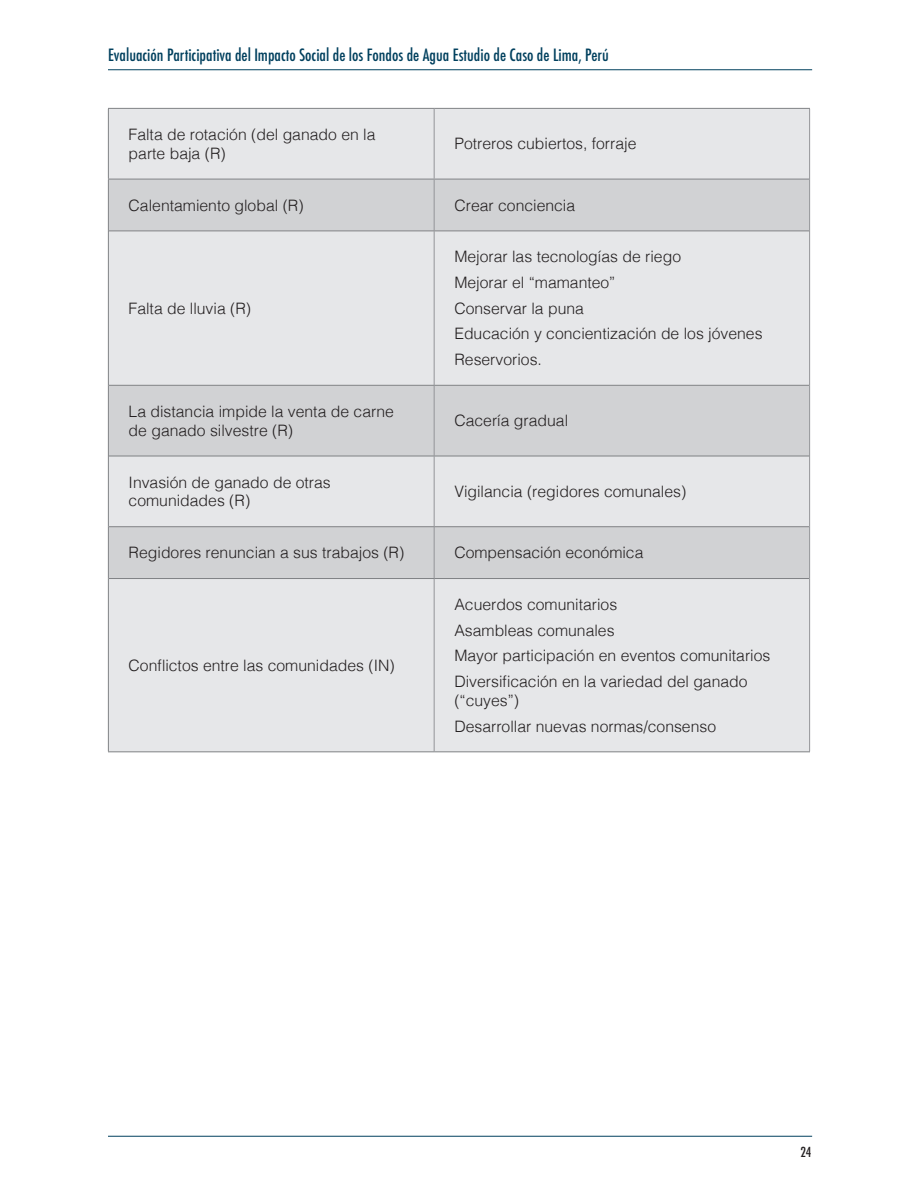
<style>
.page{position:relative;width:918px;height:1188px;background:#fff}
.page>*{position:absolute;margin:0;border:0;box-sizing:border-box;transform-origin:0 0}
.t1{font:500 condensed 16.5px "Futura";color:#00405e}
.Table_text{font:300 15.75px/18.9px "Helvetica";color:#231f20}
.t2{font:500 condensed 13.5px "Futura";color:#231f20}
</style>
<div class="page">
<hr style="left:108px;top:69px;width:704px;height:1px;background:#00405e">
<hr style="left:108px;top:1136px;width:704px;height:1px;background:#00405e">
<div style="left:109px;top:109px;width:700px;height:642px;background:#e6e7e9"></div>
<svg style="left:109px;top:180px;width:700px;height:398px;background:#dcdddf"></svg>
<hr style="left:108px;top:108px;width:326px;height:1px;background:#808285">
<hr style="left:434px;top:108px;width:376px;height:1px;background:#808285">
<hr style="left:108px;top:179px;width:326px;height:1px;background:#808285">
<hr style="left:434px;top:179px;width:375px;height:1px;background:#808285">
<hr style="left:108px;top:109px;width:1px;height:70px;background:#808285">
<hr style="left:434px;top:109px;width:1px;height:70px;background:#939598">
<hr style="left:809px;top:109px;width:1px;height:70px;background:#939598">
<hr style="left:434px;top:179px;width:1px;height:52px;background:#939598">
<hr style="left:809px;top:179px;width:1px;height:52px;background:#939598">
<hr style="left:434px;top:231px;width:1px;height:154px;background:#939598">
<hr style="left:809px;top:231px;width:1px;height:154px;background:#939598">
<hr style="left:434px;top:386px;width:1px;height:70px;background:#939598">
<hr style="left:809px;top:385px;width:1px;height:71px;background:#939598">
<hr style="left:434px;top:456px;width:1px;height:70px;background:#939598">
<hr style="left:809px;top:456px;width:1px;height:71px;background:#939598">
<hr style="left:434px;top:527px;width:1px;height:51px;background:#939598">
<hr style="left:809px;top:527px;width:1px;height:52px;background:#939598">
<hr style="left:434px;top:579px;width:1px;height:172px;background:#939598">
<hr style="left:809px;top:579px;width:1px;height:172px;background:#939598">
<hr style="left:108px;top:179px;width:1px;height:52px;background:#808285">
<hr style="left:108px;top:231px;width:1px;height:154px;background:#808285">
<hr style="left:108px;top:385px;width:1px;height:71px;background:#808285">
<hr style="left:108px;top:456px;width:1px;height:71px;background:#808285">
<hr style="left:108px;top:527px;width:1px;height:52px;background:#808285">
<hr style="left:108px;top:579px;width:1px;height:172px;background:#808285">
<hr style="left:109px;top:231px;width:325px;height:1px;background:#808285">
<hr style="left:434px;top:231px;width:375px;height:1px;background:#808285">
<hr style="left:109px;top:385px;width:325px;height:1px;background:#808285">
<hr style="left:434px;top:385px;width:375px;height:1px;background:#808285">
<hr style="left:109px;top:456px;width:325px;height:1px;background:#808285">
<hr style="left:434px;top:456px;width:375px;height:1px;background:#808285">
<hr style="left:109px;top:526px;width:325px;height:1px;background:#808285">
<hr style="left:434px;top:526px;width:375px;height:1px;background:#808285">
<hr style="left:109px;top:578px;width:325px;height:1px;background:#808285">
<hr style="left:434px;top:578px;width:375px;height:1px;background:#808285">
<hr style="left:108px;top:751px;width:326px;height:1px;background:#808285">
<hr style="left:434px;top:751px;width:376px;height:1px;background:#808285">
<p class="t1" style="left:108px;top:45px;width:502px">Evaluación Participativa del Impacto Social de los Fondos de Agua Estudio de Caso de Lima, Perú</p>
<p class="Table_text" style="left:129px;top:124px;width:248px">Falta de rotación (del ganado en la parte baja (R)</p>
<p class="Table_text" style="left:454px;top:133px;width:184px">Potreros cubiertos, forraje</p>
<p class="Table_text" style="left:129px;top:194px;width:177px">Calentamiento global (R)</p>
<p class="Table_text" style="left:454px;top:194px;width:122px">Crear conciencia</p>
<p class="Table_text" style="left:129px;top:298px;width:124px">Falta de lluvia (R)</p>
<p class="Table_text" style="left:454px;top:246px;width:228px">Mejorar las tecnologías de riego</p>
<p class="Table_text" style="left:454px;top:272px;width:163px">Mejorar el “mamanteo”</p>
<p class="Table_text" style="left:454px;top:298px;width:131px">Conservar la puna</p>
<p class="Table_text" style="left:454px;top:323px;width:310px">Educación y concientización de los jóvenes</p>
<p class="Table_text" style="left:454px;top:349px;width:89px">Reservorios.</p>
<p class="Table_text" style="left:129px;top:401px;width:267px">La distancia impide la venta de carne de ganado silvestre (R)</p>
<p class="Table_text" style="left:454px;top:410px;width:115px">Cacería gradual</p>
<p class="Table_text" style="left:129px;top:471px;width:204px">Invasión de ganado de otras comunidades (R)</p>
<p class="Table_text" style="left:454px;top:481px;width:233px">Vigilancia (regidores comunales)</p>
<p class="Table_text" style="left:129px;top:542px;width:277px">Regidores renuncian a sus trabajos (R)</p>
<p class="Table_text" style="left:454px;top:542px;width:191px">Compensación económica</p>
<p class="Table_text" style="left:129px;top:655px;width:268px">Conflictos entre las comunidades (IN)</p>
<p class="Table_text" style="left:454px;top:594px;width:164px">Acuerdos comunitarios</p>
<p class="Table_text" style="left:454px;top:620px;width:162px">Asambleas comunales</p>
<p class="Table_text" style="left:454px;top:645px;width:317px">Mayor participación en eventos comunitarios</p>
<p class="Table_text" style="left:454px;top:671px;width:295px">Diversificación en la variedad del ganado (“cuyes”)</p>
<p class="Table_text" style="left:454px;top:715px;width:263px">Desarrollar nuevas normas/consenso</p>
<p class="t2" style="left:801px;top:1143px;width:12px">24</p>
</div>
